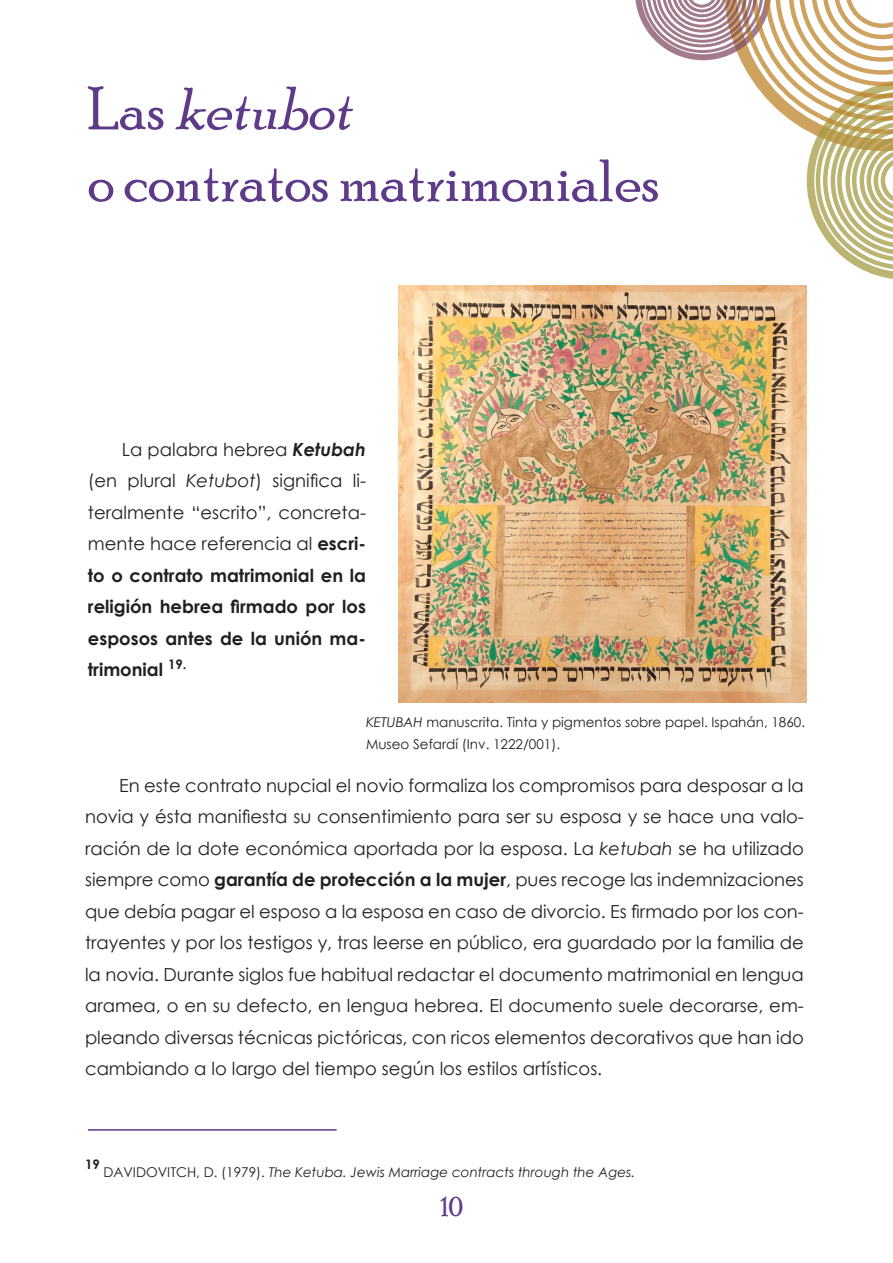
<style>
.page{position:relative;width:893px;height:1263px;background:#fff}
.page>*{position:absolute;margin:0;border:0;box-sizing:border-box;transform-origin:0 0}
.Titulos{font:60px "Poor Richard";color:#5e3a89}
.Titulos-2{font:italic 60px "Poor Richard";color:#5e3a89}
.Titulos-3{font:27px "Poor Richard";color:#5e3a89}
.Texto{font:18px/31.5px "Century Gothic";color:#231f20;text-align:justify}
.Texto-2{font:700 18px/31.5px "Century Gothic";color:#231f20;text-align:justify}
.Notas{font:13.5px "Century Gothic";color:#231f20}
.Notas-2{font:italic 13.5px "Century Gothic";color:#231f20}
.Notas-3{font:700 13.05px "Century Gothic";color:#231f20}
.s1{font-style:normal}
.s2{font-weight:400}
.s3{font-style:italic}
.s4{font-weight:400;font-style:italic}
.s5{font-weight:700}
</style>
<div class="page">
<svg style="left:635px;top:0;width:258px;height:279px"></svg>
<img style="left:398px;top:286px;width:409px;height:416px">
<hr style="left:88px;top:1129px;width:249px;height:2px;background:#5e3a89">
<p class="Titulos-2" style="left:88px;top:74px;width:279px"><span class="s1">L a s</span> ketubot</p>
<p class="Titulos" style="left:88px;top:146px;width:573px">o contratos matrimoniales</p>
<p class="Texto-2" style="left:88px;top:433px;width:280px;text-indent:34px"><span class="s2">La palabra hebrea</span> <span class="s3">Ketubah </span><span class="s2">(en plural</span> <span class="s4">Ketubot</span><span class="s2">) significa li&shy;teralmente “escrito”, concreta&shy;mente hace referencia al</span> escri&shy;to o contrato matrimonial en la religión hebrea firmado por los esposos antes de la unión ma&shy;trimonial <sup>19.</sup></p>
<p class="Notas" style="left:366px;top:712px;width:441px"><span class="s3">KETUBAH</span> manuscrita. Tinta y pigmentos sobre papel. Ispahán, 1860.</p>
<p class="Notas" style="left:366px;top:735px;width:196px">Museo Sefardí (Inv. 1222/001).</p>
<p class="Texto" style="left:85px;top:769px;width:720px;text-indent:34px">En este contrato nupcial el novio formaliza los compromisos para desposar a la novia y ésta manifiesta su consentimiento para ser su esposa y se hace una valo&shy;ración de la dote económica aportada por la esposa. La <span class="s3">ketubah</span> se ha utilizado siempre como <span class="s5">garantía de protección a la mujer</span>, pues recoge las indemnizaciones que debía pagar el esposo a la esposa en caso de divorcio. Es firmado por los con&shy;trayentes y por los testigos y, tras leerse en público, era guardado por la familia de la novia. Durante siglos fue habitual redactar el documento matrimonial en lengua aramea, o en su defecto, en lengua hebrea. El documento suele decorarse, em&shy;pleando diversas técnicas pictóricas, con ricos elementos decorativos que han ido cambiando a lo largo del tiempo según los estilos artísticos.</p>
<p class="Notas-3" style="left:85px;top:1154px;width:16px">19</p>
<p class="Notas-2" style="left:103px;top:1162px;width:533px"><span class="s1">DAVIDOVITCH, D. (1979).</span> The Ketuba. Jewis Marriage contracts through the Ages.</p>
<p class="Titulos-3" style="left:441px;top:1191px;width:24px">10</p>
</div>
